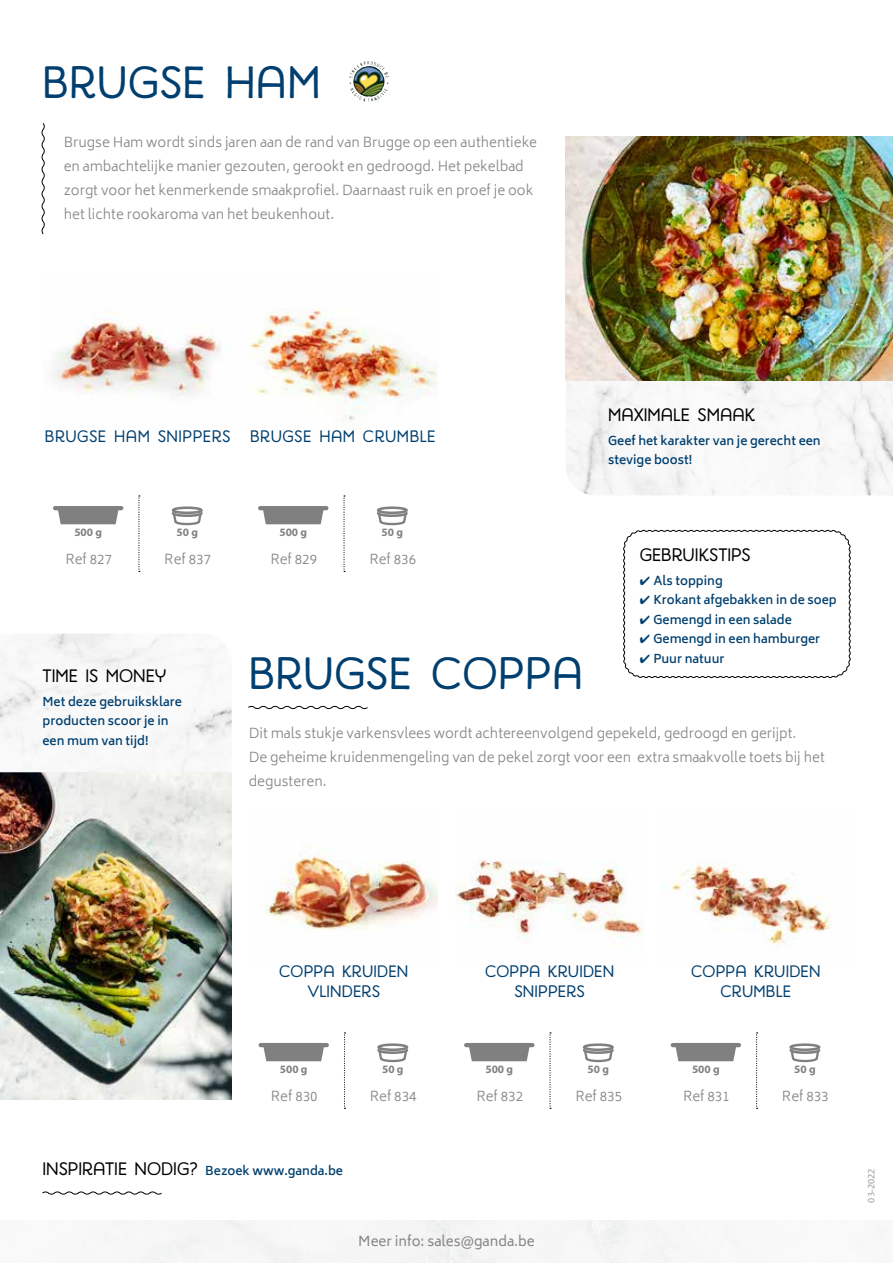
<style>
.page{position:relative;width:893px;height:1263px;background:#fff}
.page>*{position:absolute;margin:0;border:0;box-sizing:border-box;transform-origin:0 0}
.t1{font:45px "Harman Retro";letter-spacing:.01em;color:#003f6f}
.t2{font:18px "Harman Retro";color:#000}
.t3{font:16.5px/19.8px "Harman Retro";letter-spacing:.01em;color:#003f6f;text-align:center}
.t4{font:16.5px "Harman Retro";letter-spacing:.03em;color:#003f6f}
.t5{font:300 13.5px/24px "Biryani";color:#878786}
.t6{font:13.5px "Biryani";color:#878786}
.t7{font:600 12px/19.5px "Biryani";color:#003f6f}
.t8{font:700 11.25px "Myriad Pro";color:#000}
.t9{font:9px "Stone Sans";color:#9c9d9d}
.s1{font-family:"Harman Retro";font-weight:400;font-size:18px;color:#000}
</style>
<div class="page">
<img style="left:54px;top:309px;width:384px;height:112px">
<img style="left:455px;top:860px;width:188px;height:79px">
<img style="left:264px;top:844px;width:174px;height:86px">
<img style="left:671px;top:861px;width:161px;height:86px">
<div style="left:377px;top:1043px;width:31px;height:8px;border:3px solid #000;border-radius:50%"></div>
<svg style="left:377px;top:1047px;width:32px;height:16px"></svg>
<div style="left:172px;top:506px;width:31px;height:8px;border:3px solid #000;border-radius:50%"></div>
<svg style="left:171px;top:511px;width:32px;height:15px"></svg>
<div style="left:377px;top:506px;width:31px;height:8px;border:3px solid #000;border-radius:50%"></div>
<svg style="left:377px;top:511px;width:31px;height:15px"></svg>
<div style="left:583px;top:1043px;width:31px;height:8px;border:3px solid #000;border-radius:50%"></div>
<svg style="left:583px;top:1047px;width:31px;height:16px"></svg>
<div style="left:789px;top:1043px;width:31px;height:8px;border:3px solid #000;border-radius:50%"></div>
<svg style="left:789px;top:1047px;width:32px;height:16px"></svg>
<svg style="left:263px;top:1047px;width:61px;height:14px"></svg>
<hr style="left:261px;top:1043px;width:66px;height:4px;background:#808080">
<svg style="left:58px;top:510px;width:61px;height:14px"></svg>
<hr style="left:55px;top:506px;width:66px;height:4px;background:#808080">
<svg style="left:263px;top:510px;width:61px;height:14px"></svg>
<hr style="left:260px;top:506px;width:66px;height:4px;background:#808080">
<svg style="left:469px;top:1047px;width:61px;height:14px"></svg>
<hr style="left:466px;top:1043px;width:66px;height:4px;background:#808080">
<svg style="left:675px;top:1047px;width:61px;height:14px"></svg>
<hr style="left:673px;top:1043px;width:66px;height:4px;background:#808080">
<svg style="left:344px;top:1032px;width:1px;height:77px"></svg>
<svg style="left:138px;top:495px;width:2px;height:77px"></svg>
<svg style="left:343px;top:495px;width:2px;height:77px"></svg>
<svg style="left:549px;top:1032px;width:2px;height:77px"></svg>
<svg style="left:756px;top:1032px;width:2px;height:77px"></svg>
<svg style="left:41px;top:123px;width:4px;height:111px"></svg>
<img style="left:566px;top:136px;width:327px;height:359px">
<img style="left:0;top:634px;width:232px;height:466px">
<svg style="left:248px;top:705px;width:120px;height:4px"></svg>
<svg style="left:623px;top:529px;width:228px;height:149px"></svg>
<img style="left:353px;top:61px;width:30px;height:36px">
<svg style="left:42px;top:1191px;width:120px;height:4px"></svg>
<h1 class="t1" style="left:43px;top:57px;width:280px">BRUGSE HAM</h1>
<p class="t5" style="left:64px;top:130px;width:475px">Brugse Ham wordt sinds jaren aan de rand van Brugge op een authentieke en ambachtelijke manier gezouten, gerookt en gedroogd. Het pekelbad zorgt voor het kenmerkende smaakprofiel. Daarnaast ruik en proef je ook het lichte rookaroma van het beukenhout.</p>
<p class="t4" style="left:45px;top:427px;width:392px">BRUGSE HAM SNIPPERS BRUGSE HAM CRUMBLE</p>
<p class="t8" style="left:74px;top:525px;width:29px">500 g</p>
<p class="t8" style="left:279px;top:525px;width:29px">500 g</p>
<p class="t8" style="left:177px;top:525px;width:23px">50 g</p>
<p class="t8" style="left:382px;top:525px;width:23px">50 g</p>
<h2 class="t2" style="left:608px;top:405px;width:149px">MAXIMALE SMAAK</h2>
<p class="t7" style="left:608px;top:431px;width:214px">Geef het karakter van je gerecht een stevige boost!</p>
<h2 class="t2" style="left:640px;top:545px;width:112px">GEBRUIKSTIPS</h2>
<p class="t7" style="left:640px;top:571px;width:84px">✔ Als topping</p>
<p class="t7" style="left:640px;top:590px;width:198px">✔ Krokant afgebakken in de soep</p>
<p class="t7" style="left:640px;top:610px;width:154px">✔ Gemengd in een salade</p>
<p class="t7" style="left:640px;top:629px;width:182px">✔ Gemengd in een hamburger</p>
<p class="t7" style="left:640px;top:649px;width:86px">✔ Puur natuur</p>
<p class="t5" style="left:65px;top:548px;width:48px">Ref 827</p>
<p class="t5" style="left:270px;top:548px;width:48px">Ref 829</p>
<p class="t5" style="left:164px;top:548px;width:48px">Ref 837</p>
<p class="t5" style="left:369px;top:548px;width:48px">Ref 836</p>
<h1 class="t1" style="left:249px;top:648px;width:336px">BRUGSE COPPA</h1>
<p class="t5" style="left:249px;top:721px;width:577px">Dit mals stukje varkensvlees wordt achtereenvolgend gepekeld, gedroogd en gerijpt.<br>De geheime kruidenmengeling van de pekel zorgt voor een extra smaakvolle toets bij het degusteren.</p>
<h2 class="t2" style="left:43px;top:666px;width:125px">TIME IS MONEY</h2>
<p class="t7" style="left:43px;top:692px;width:141px">Met deze gebruiksklare producten scoor je in een mum van tijd!</p>
<p class="t3" style="left:279px;top:961px;width:131px">COPPA KRUIDEN<br>VLINDERS</p>
<p class="t3" style="left:691px;top:961px;width:131px">COPPA KRUIDEN<br>CRUMBLE</p>
<p class="t3" style="left:485px;top:961px;width:131px">COPPA KRUIDEN<br>SNIPPERS</p>
<p class="t8" style="left:280px;top:1062px;width:29px">500 g</p>
<p class="t5" style="left:271px;top:1085px;width:48px">Ref 830</p>
<p class="t8" style="left:382px;top:1062px;width:23px">50 g</p>
<p class="t8" style="left:485px;top:1062px;width:29px">500 g</p>
<p class="t8" style="left:692px;top:1062px;width:29px">500 g</p>
<p class="t8" style="left:588px;top:1062px;width:23px">50 g</p>
<p class="t8" style="left:794px;top:1062px;width:23px">50 g</p>
<p class="t5" style="left:370px;top:1085px;width:48px">Ref 834</p>
<p class="t5" style="left:476px;top:1085px;width:48px">Ref 832</p>
<p class="t5" style="left:683px;top:1085px;width:48px">Ref 831</p>
<p class="t5" style="left:575px;top:1085px;width:48px">Ref 835</p>
<p class="t5" style="left:782px;top:1085px;width:48px">Ref 833</p>
<p class="t7" style="left:43px;top:1161px;width:302px"><span class="s1">INSPIRATIE NODIG?</span> Bezoek www.ganda.be</p>
<p class="t6" style="left:358px;top:1233px;width:178px">Meer info: sales@ganda.be</p>
<p class="t9" style="left:866px;top:1202px;width:35px;rotate:-90deg">03-2022</p>
</div>
